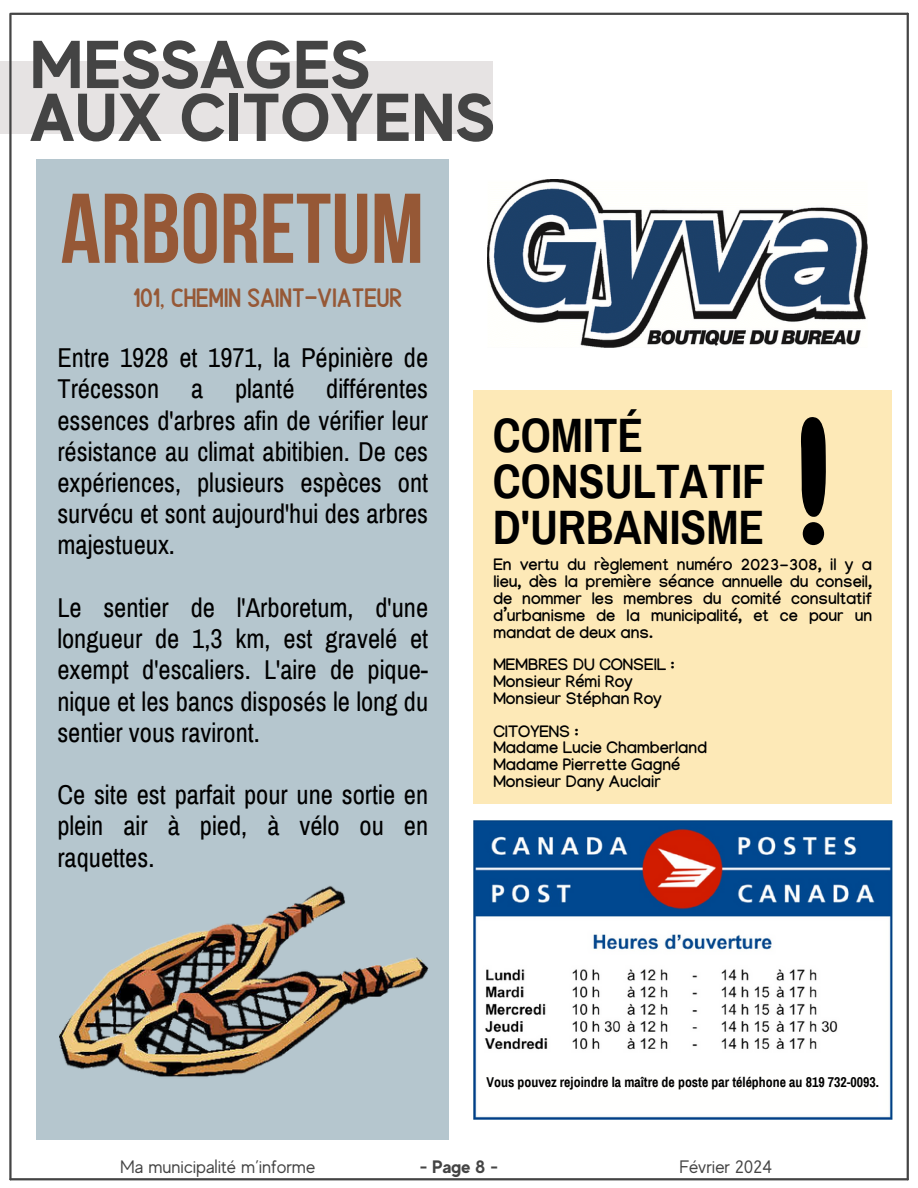
<style>
.page{position:relative;width:918px;height:1188px;background:#fff}
.page>*{position:absolute;margin:0;border:0;box-sizing:border-box;transform-origin:0 0}
.t1{font:98.85px "Bebas Neue Cyrillic";color:#965836}
.t2{font:700 67.5px "MADE Evolve Sans";color:#444}
.t3{font:700 47.25px/46px "Archivo Narrow";color:#000}
.t4{font:26.7px/31.2px "Archivo Narrow";color:#000;text-align:justify}
.t5{font:26.7px "Alaska";color:#965836}
.t6{font:18px "MADE Evolve Sans";color:#444}
.t7{font:700 18px "MADE Evolve Sans";color:#444}
.t8{font:700 16.5px/16.8px "Manjari";color:#000}
.t9{font:700 13.8px "Archivo Narrow";color:#000}
</style>
<div class="page">
<div style="left:0;top:61px;width:493px;height:73px;background:#e6e3e3"></div>
<hr style="left:12px;top:13px;width:896px;height:2px;background:#444">
<hr style="left:9px;top:14px;width:3px;height:1165px;background:#444">
<hr style="left:10px;top:1178px;width:898px;height:2px;background:#444">
<hr style="left:907px;top:14px;width:2px;height:1165px;background:#444">
<img style="left:473px;top:820px;width:420px;height:299px">
<div style="left:480px;top:1069px;width:398px;height:44px;background:#fffffe"></div>
<div style="left:473px;top:390px;width:419px;height:413px;background:#fde9b7"></div>
<svg style="left:801px;top:417px;width:25px;height:100px"></svg>
<div style="left:803px;top:522px;width:21px;height:23px;background:#000;border-radius:50%"></div>
<div style="left:36px;top:159px;width:412px;height:981px;background:#b5c6ce"></div>
<img style="left:59px;top:886px;width:370px;height:191px">
<img style="left:488px;top:179px;width:380px;height:169px">
<h2 class="t2" style="left:30px;top:25px;width:342px">MESSAGES</h2>
<p class="t2" style="left:30px;top:78px;width:467px">AUX CITOYENS</p>
<p class="t1" style="left:61px;top:189px;width:365px">ARBORETUM</p>
<h3 class="t5" style="left:133px;top:278px;width:271px">101, CHEMIN SAINT-VIATEUR</h3>
<p class="t4" style="left:57px;top:343px;width:372px">Entre 1928 et 1971, la Pépinière de Trécesson a planté différentes essences d'arbres afin de vérifier leur résistance au climat abitibien. De ces expériences, plusieurs espèces ont survécu et sont aujourd'hui des arbres majestueux.</p>
<p class="t4" style="left:57px;top:592px;width:372px">Le sentier de l'Arboretum, d'une longueur de 1,3 km, est gravelé et exempt d'escaliers. L'aire de pique&shy;nique et les bancs disposés le long du sentier vous raviront.</p>
<p class="t4" style="left:57px;top:780px;width:372px">Ce site est parfait pour une sortie en plein air à pied, à vélo ou en raquettes.</p>
<h4 class="t3" style="left:493px;top:413px;width:275px">COMITÉ<br>CONSULTATIF<br>D'URBANISME</h4>
<p class="t8" style="left:493px;top:559px;width:380px;text-align:justify">En vertu du règlement numéro 2023-308, il y a lieu, dès la première séance annuelle du conseil, de nommer les membres du comité consultatif d’urbanisme de la municipalité, et ce pour un mandat de deux ans.</p>
<p class="t8" style="left:493px;top:659px;width:182px">MEMBRES DU CONSEIL :<br>Monsieur Rémi Roy<br>Monsieur Stéphan Roy</p>
<p class="t8" style="left:493px;top:726px;width:215px">CITOYENS :<br>Madame Lucie Chamberland<br>Madame Pierrette Gagné<br>Monsieur Dany Auclair</p>
<h1 class="t9" style="left:487px;top:1075px;width:394px">Vous pouvez rejoindre la maître de poste par téléphone au 819 732-0093.</h1>
<h4 class="t6" style="left:120px;top:1157px;width:197px">Ma municipalité m’informe</h4>
<h4 class="t7" style="left:420px;top:1156px;width:80px">- Page 8 -</h4>
<h4 class="t6" style="left:679px;top:1157px;width:95px">Février 2024</h4>
</div>
